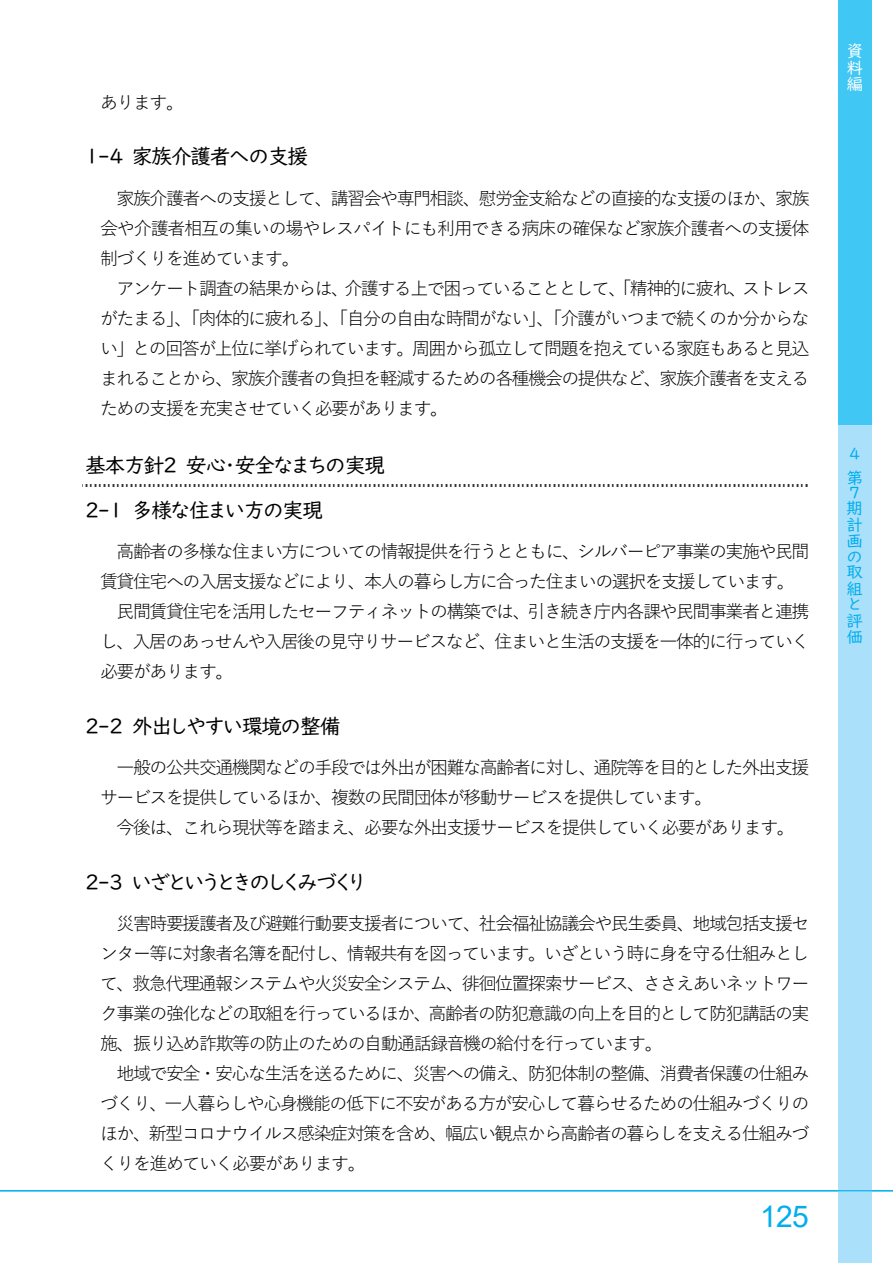
<style>
.page{position:relative;width:893px;height:1263px;background:#fff}
.page>*{position:absolute;margin:0;border:0;box-sizing:border-box;transform-origin:0 0}
.t1{font:30px "Arial";color:#00aeef}
.t2{font:21px/44.4px "UD Digi Kyokasho NK R";letter-spacing:-.07em;color:#000}
.t3{font:21px "UD Digi Kyokasho NK R";letter-spacing:-.035em;color:#000}
.t4{font:18px/30px "Yu Gothic";letter-spacing:-.085em;color:#000;text-align:justify}
.t5{font:16.5px/16.2px "UD Digi Kyokasho NK R";color:#00aeef}
.t6{font:16.5px/16.5px "UD Digi Kyokasho NK R";color:#fff;text-align:justify}
</style>
<div class="page">
<div style="left:838px;top:0;width:34px;height:425px;background:#40c7f4"></div>
<div style="left:838px;top:425px;width:34px;height:838px;background:#aae0f9"></div>
<hr style="left:0;top:1190px;width:893px;height:1px;background:#00aeef">
<svg style="left:85px;top:484px;width:723px;height:2px"></svg>
<p class="t4" style="left:100px;top:88px;width:86px">あります。</p>
<p class="t2" style="left:85px;top:136px;width:225px">１-４ 家族介護者への支援</p>
<p class="t4" style="left:100px;top:184px;width:711px;text-indent:16px">家族介護者への⽀援として、講習会や専⾨相談、慰労⾦⽀給などの直接的な⽀援のほか、家族会や介護者相互の集いの場やレスパイトにも利⽤できる病床の確保など家族介護者への⽀援体制づくりを進めています。</p>
<p class="t4" style="left:100px;top:274px;width:711px;text-indent:16px">アンケート調査の結果からは、介護する上で困っていることとして、「精神的に疲れ、ストレスがたまる」、「⾁体的に疲れる」、「⾃分の⾃由な時間がない」、「介護がいつまで続くのか分からない」との回答が上位に挙げられています。周囲から孤⽴して問題を抱えている家庭もあると⾒込まれることから、家族介護者の負担を軽減するための各種機会の提供など、家族介護者を⽀えるための⽀援を充実させていく必要があります。</p>
<p class="t2" style="left:85px;top:445px;width:302px">基本方針２ 安心・安全なまちの実現<br>２-１ 多様な住まい方の実現</p>
<p class="t4" style="left:117px;top:537px;width:694px">⾼齢者の多様な住まい⽅についての情報提供を⾏うとともに、シルバーピア事業の実施や⺠間</p>
<p class="t4" style="left:100px;top:567px;width:696px">賃貸住宅への⼊居⽀援などにより、本⼈の暮らし⽅に合った住まいの選択を⽀援しています。</p>
<p class="t4" style="left:117px;top:597px;width:694px">⺠間賃貸住宅を活⽤したセーフティネットの構築では、引き続き庁内各課や⺠間事業者と連携</p>
<p class="t4" style="left:100px;top:627px;width:711px">し、⼊居のあっせんや⼊居後の⾒守りサービスなど、住まいと⽣活の⽀援を⼀体的に⾏っていく</p>
<p class="t4" style="left:100px;top:657px;width:135px">必要があります。</p>
<p class="t3" style="left:85px;top:715px;width:257px">２-２ 外出しやすい環境の整備</p>
<p class="t4" style="left:100px;top:753px;width:711px;text-indent:16px">⼀般の公共交通機関などの⼿段では外出が困難な⾼齢者に対し、通院等を⽬的とした外出⽀援サービスを提供しているほか、複数の⺠間団体が移動サービスを提供しています。</p>
<p class="t4" style="left:117px;top:813px;width:680px">今後は、これら現状等を踏まえ、必要な外出⽀援サービスを提供していく必要があります。</p>
<p class="t3" style="left:85px;top:871px;width:281px">２-３ いざというときのしくみづくり</p>
<p class="t4" style="left:100px;top:909px;width:711px;text-indent:16px">災害時要援護者及び避難⾏動要⽀援者について、社会福祉協議会や⺠⽣委員、地域包括⽀援センター等に対象者名簿を配付し、情報共有を図っています。いざという時に⾝を守る仕組みとして、救急代理通報システムや⽕災安全システム、徘徊位置探索サービス、ささえあいネットワーク事業の強化などの取組を⾏っているほか、⾼齢者の防犯意識の向上を⽬的として防犯講話の実施、振り込め詐欺等の防⽌のための⾃動通話録⾳機の給付を⾏っています。</p>
<p class="t4" style="left:100px;top:1059px;width:711px;text-indent:16px">地域で安全・安⼼な⽣活を送るために、災害への備え、防犯体制の整備、消費者保護の仕組みづくり、⼀⼈暮らしや⼼⾝機能の低下に不安がある⽅が安⼼して暮らせるための仕組みづくりのほか、新型コロナウイルス感染症対策を含め、幅広い観点から⾼齢者の暮らしを⽀える仕組みづくりを進めていく必要があります。</p>
<h1 class="t1" style="left:760px;top:1200px;width:50px">125</h1>
<p class="t6" style="left:847px;top:44px;width:18px">資料編</p>
<p class="t5" style="left:846px;top:445px;width:18px;line-height:22.4px">４第</p>
<p class="t5" style="left:846px;top:488px;width:18px;line-height:14.2px">７期</p>
<p class="t5" style="left:846px;top:518px;width:18px;text-align:justify">計画の</p>
<p class="t5" style="left:846px;top:565px;width:18px;text-align:justify">取組と評価</p>
</div>
